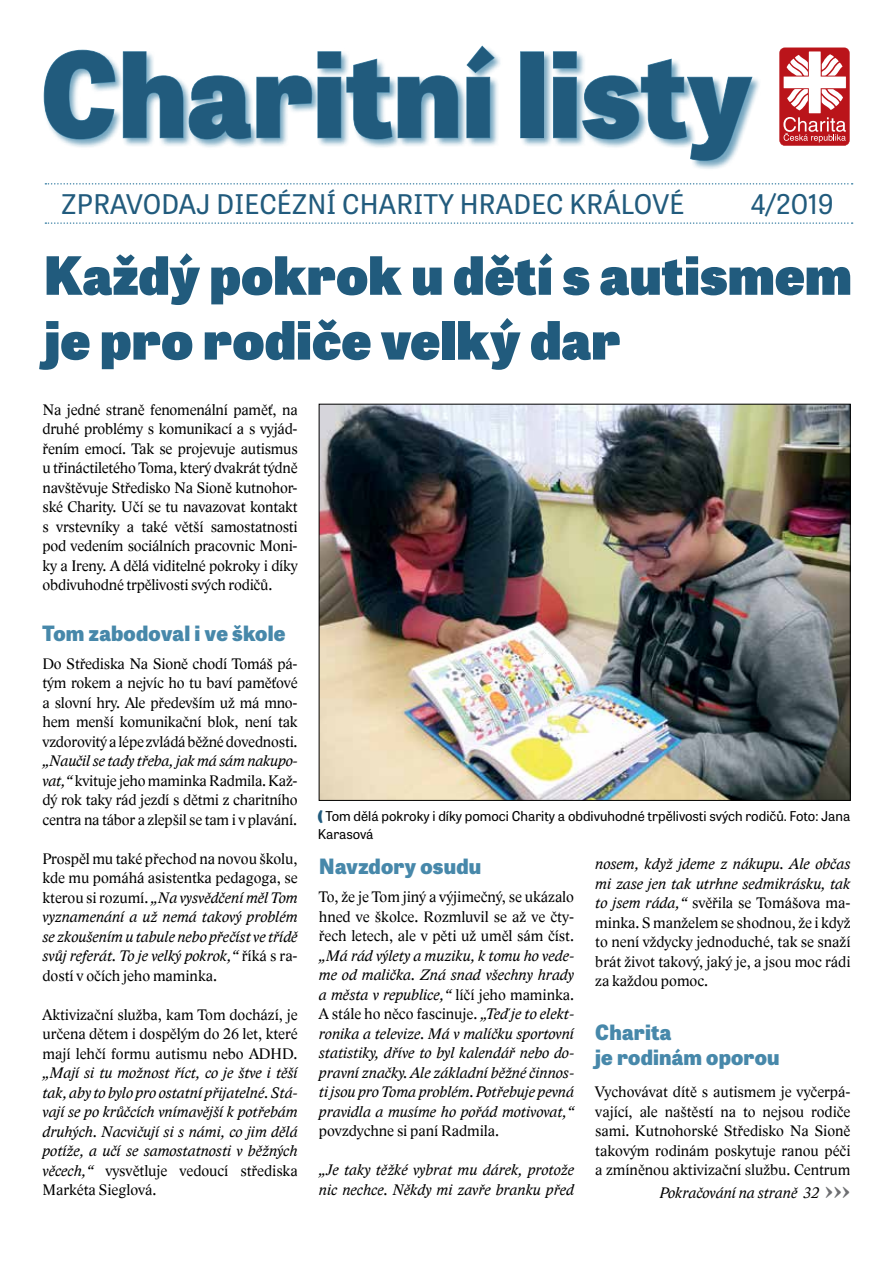
<style>
.page{position:relative;width:893px;height:1263px;background:#fff}
.page>*{position:absolute;margin:0;border:0;box-sizing:border-box;transform-origin:0 0}
.t1{font:800 117px "Tablet Gothic";color:#215b7d}
.t2{font:800 52.5px/64.8px "Tablet Gothic";letter-spacing:.01em;color:#215b7d}
.t3{font:27px "Tablet Gothic";letter-spacing:.01em;color:#215b7d}
.t4{font:800 21px/25.2px "Tablet Gothic";letter-spacing:.01em;color:#4788aa}
.t5{font:15.75px/19.5px "Lido STFCE";color:#000;text-align:justify}
.t6{font:italic 15.75px/19.5px "Lido STFCE";color:#000;text-align:justify}
.t7{font:13.5px/18px "Tablet Gothic";color:#000}
.s1{font-style:italic}
.s2{font-style:normal}
.s3{font-weight:800;color:#215b7d}
.s4{font-weight:700;font-style:normal;font-size:24px;color:#6d6e71}
</style>
<div class="page">
<hr style="left:0;top:0;width:1px;height:1263px;background:#d6dfe3">
<svg style="left:43px;top:46px;width:807px;height:115px"></svg>
<svg style="left:45px;top:183px;width:808px;height:2px"></svg>
<svg style="left:45px;top:222px;width:808px;height:2px"></svg>
<img style="left:321px;top:406px;width:527px;height:393px">
<h1 class="t1" style="left:40px;top:9px;width:714px">Charitní listy</h1>
<h3 class="t3" style="left:62px;top:186px;width:624px">ZPRAVODAJ DIECÉZNÍ CHARITY HRADEC KRÁLOVÉ</h3>
<h3 class="t3" style="left:751px;top:186px;width:85px">4/2019</h3>
<h2 class="t2" style="left:45px;top:240px;width:808px">Každý pokrok u dětí s autismem je pro rodiče velký dar</h2>
<p class="t5" style="left:43px;top:400px;width:257px">Na jedné straně fenomenální paměť, na druhé problémy s komunikací a s vyjád&shy;řením emocí. Tak se projevuje autismus u třináctiletého Toma, který dvakrát týdně navštěvuje Středisko Na Sioně kutnohor&shy;ské Charity. Učí se tu navazovat kontakt s vrstevníky a také větší samostatnosti pod vedením sociálních pracovnic Moni&shy;ky a Ireny. A dělá viditelné pokroky i díky obdivuhodné trpělivosti svých rodičů.</p>
<h3 class="t4" style="left:43px;top:619px;width:244px">Tom zabodoval i ve škole</h3>
<p class="t5" style="left:43px;top:654px;width:257px">Do Střediska Na Sioně chodí Tomáš pá&shy;tým rokem a nejvíc ho tu baví paměťové a slovní hry. Ale především už má mno&shy;hem menší komunikační blok, není tak vzdorovitý a lépe zvládá běžné dovednosti.</p>
<p class="t5" style="left:43px;top:751px;width:257px"><span class="s1">„Naučil se tady třeba, jak má sám nakupo&shy;vat,“</span> kvituje jeho maminka Radmila. Kaž&shy;dý rok taky rád jezdí s dětmi z charitního centra na tábor a zlepšil se tam i v plavání.</p>
<p class="t6" style="left:43px;top:849px;width:257px"><span class="s2">Prospěl mu také přechod na novou školu, kde mu pomáhá asistentka pedagoga, se kterou si rozumí.</span> „Na vysvědčení měl Tom vyznamenání a už nemá takový problém se zkoušením u tabule nebo přečíst ve třídě svůj referát. To je velký pokrok,“ <span class="s2">říká s ra&shy;dostí v očích jeho maminka.</span></p>
<p class="t5" style="left:43px;top:1005px;width:257px">Aktivizační služba, kam Tom dochází, je určena dětem i dospělým do 26 let, které mají lehčí formu autismu nebo ADHD.</p>
<p class="t6" style="left:43px;top:1063px;width:257px">„Mají si tu možnost říct, co je štve i těší tak, aby to bylo pro ostatní přijatelné. Stá&shy;vají se po krůčcích vnímavější k potřebám druhých. Nacvičují si s námi, co jim dělá potíže, a učí se samostatnosti v běžných věcech,“ <span class="s2">vysvětluje vedoucí střediska Markéta Sieglová.</span></p>
<p class="t7" style="left:318px;top:807px;width:534px"><span class="s3">(</span> Tom dělá pokroky i díky pomoci Charity a obdivuhodné trpělivosti svých rodičů. Foto: Jana<br>Karasová</p>
<p class="t5" style="left:595px;top:854px;width:257px"><span class="s1">nosem, když jdeme z nákupu. Ale občas mi zase jen tak utrhne sedmikrásku, tak to jsem ráda,“</span> svěřila se Tomášova ma&shy;minka. S manželem se shodnou, že i když to není vždycky jednoduché, tak se snaží brát život takový, jaký je, a jsou moc rádi za každou pomoc.</p>
<h3 class="t4" style="left:595px;top:1018px;width:186px">Charita<br>je rodinám oporou</h3>
<p class="t5" style="left:595px;top:1082px;width:257px">Vychovávat dítě s autismem je vyčerpá&shy;vající, ale naštěstí na to nejsou rodiče sami. Kutnohorské Středisko Na Sioně takovým rodinám poskytuje ranou péči a zmíněnou aktivizační službu. Centrum</p>
<h3 class="t4" style="left:319px;top:853px;width:164px">Navzdory osudu</h3>
<p class="t5" style="left:319px;top:887px;width:257px">To, že je Tom jiný a výjimečný, se ukázalo hned ve školce. Rozmluvil se až ve čty&shy;řech letech, ale v pěti už uměl sám číst.</p>
<p class="t6" style="left:319px;top:946px;width:257px">„Má rád výlety a muziku, k tomu ho vede&shy;me od malička. Zná snad všechny hrady a města v republice,“ <span class="s2">líčí jeho maminka.<br>A stále ho něco fascinuje.</span> „Teď je to elekt&shy;ronika a televize. Má v malíčku sportovní statistiky, dříve to byl kalendář nebo do&shy;pravní značky. Ale základní běžné činnos&shy;ti jsou pro Toma problém. Potřebuje pevná pravidla a musíme ho pořád motivovat,“</p>
<p class="t5" style="left:319px;top:1121px;width:182px">povzdychne si paní Radmila.</p>
<p class="t6" style="left:319px;top:1160px;width:257px">„Je taky těžké vybrat mu dárek, protože nic nechce. Někdy mi zavře branku před</p>
<p class="t6" style="left:660px;top:1183px;width:192px">Pokračování na straně 32 <span class="s4">›››</span></p>
</div>
